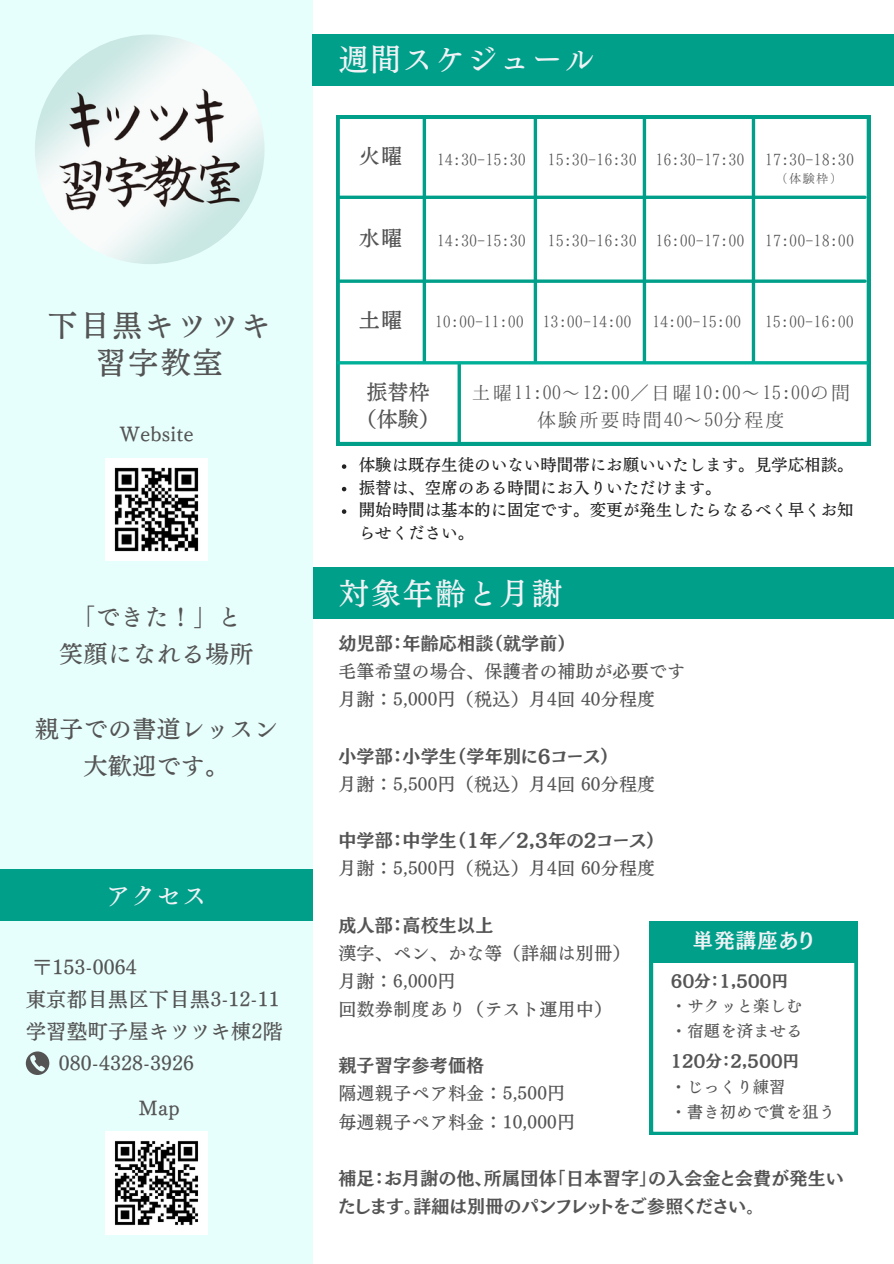
<style>
.page{position:relative;width:894px;height:1264px;background:#fff}
.page>*{position:absolute;margin:0;border:0;box-sizing:border-box;transform-origin:0 0}
.t1{font:30.3px "Canva Telop Min Pro N D";letter-spacing:.06em;color:#f0f2f6}
.t2{font:30.3px/36.3px "Canva Telop Min Pro N D";letter-spacing:.06em;color:#545454;text-align:center}
.t3{font:24.45px "Canva Telop Min Pro N D";color:#f0f2f6}
.t4{font:24px/37.2px "Canva Telop Min Pro N D";letter-spacing:.015em;color:#545454;text-align:center}
.t5{font:21.15px/27px "Hannari Mincho";color:#545454;text-align:center}
.t6{font:21px/27px "Canva Telop Min Pro N D";color:#545454;text-align:center}
.t7{font:20.4px "Canva Telop Min Pro N D";letter-spacing:.005em;color:#545454}
.t8{font:20.25px "TEST Mode Min B B";letter-spacing:.06em;color:#f0f2f6}
.t9{font:18px/28.2px "Canva Telop Min Pro N D";letter-spacing:.015em;color:#545454}
.t10{font:18px "Hannari Mincho";color:#545454}
.t11{font:18px/28.2px "TEST Mode Min B B";letter-spacing:.015em;color:#545454}
.t12{font:16.5px/22.5px "Canva Telop Min Pro N D";color:#222}
.t13{font:16.2px/25.3px "Canva Telop Min Pro N D";letter-spacing:.015em;color:#545454}
.t14{font:13.5px "Hannari Mincho";color:#545454}
.s1{font-family:"TEST Mode Min B B"}
.s2{font-family:"Canva Telop Min Pro N D"}
</style>
<div class="page">
<div style="left:0;top:0;width:313px;height:1263px;background:#e7fffc"></div>
<img style="left:35px;top:35px;width:229px;height:229px;border-radius:50%">
<div style="left:0;top:869px;width:313px;height:52px;background:#009f8a"></div>
<div style="left:313px;top:35px;width:580px;height:51px;background:#009f8a"></div>
<div style="left:313px;top:568px;width:580px;height:51px;background:#009f8a"></div>
<svg style="left:336px;top:116px;width:533px;height:329px"></svg>
<hr style="left:338px;top:196px;width:526px;height:3px;background:#009f8a">
<svg style="left:338px;top:279px;width:526px;height:4px;background:#27ad9b"></svg>
<svg style="left:422px;top:119px;width:4px;height:242px"></svg>
<svg style="left:533px;top:119px;width:4px;height:242px"></svg>
<svg style="left:642px;top:119px;width:4px;height:242px"></svg>
<svg style="left:751px;top:119px;width:4px;height:242px"></svg>
<svg style="left:457px;top:364px;width:4px;height:79px"></svg>
<hr style="left:338px;top:361px;width:528px;height:3px;background:#00af98">
<img style="left:105px;top:1131px;width:103px;height:103px">
<img style="left:105px;top:458px;width:103px;height:102px">
<svg style="left:26px;top:1051px;width:23px;height:23px"></svg>
<svg style="left:342px;top:464px;width:4px;height:5px"></svg>
<svg style="left:342px;top:487px;width:4px;height:4px"></svg>
<svg style="left:342px;top:509px;width:4px;height:5px"></svg>
<svg style="left:649px;top:921px;width:208px;height:213px"></svg>
<div style="left:651px;top:921px;width:204px;height:41px;background:#009f8a"></div>
<h2 class="t2" style="left:47px;top:308px;width:225px">下目黒キツツキ習字教室</h2>
<h5 class="t7" style="left:119px;top:424px;width:76px">Website</h5>
<p class="t4" style="left:59px;top:598px;width:196px">「できた！」と笑顔になれる場所</p>
<h3 class="t4" style="left:35px;top:710px;width:244px">親子での書道レッスン大歓迎です。</h3>
<p class="t3" style="left:106px;top:883px;width:102px">アクセス</p>
<h2 class="t7" style="left:32px;top:957px;width:106px">〒153-0064</h2>
<h2 class="t7" style="left:26px;top:989px;width:255px">東京都目黒区下目黒3-12-11</h2>
<h2 class="t7" style="left:26px;top:1021px;width:258px">学習塾町子屋キツツキ棟2階</h2>
<h2 class="t7" style="left:59px;top:1053px;width:137px">080-4328-3926</h2>
<h5 class="t7" style="left:139px;top:1098px;width:43px">Map</h5>
<h4 class="t1" style="left:338px;top:45px;width:257px">週間スケジュール</h4>
<h2 class="t6" style="left:358px;top:142px;width:45px">火曜</h2>
<h3 class="t6" style="left:358px;top:224px;width:45px">水曜</h3>
<p class="t6" style="left:358px;top:306px;width:45px">土曜</p>
<p class="t10" style="left:436px;top:150px;width:91px">14:30-15:30</p>
<h1 class="t10" style="left:547px;top:150px;width:91px">15:30-16:30</h1>
<h3 class="t10" style="left:655px;top:150px;width:91px">16:30-17:30</h3>
<p class="t10" style="left:764px;top:150px;width:91px">17:30-18:30</p>
<p class="t14" style="left:775px;top:171px;width:69px">（体験枠）</p>
<p class="t10" style="left:436px;top:231px;width:91px">14:30-15:30</p>
<p class="t10" style="left:547px;top:231px;width:91px">15:30-16:30</p>
<p class="t10" style="left:655px;top:231px;width:91px">16:00-17:00</p>
<h3 class="t10" style="left:764px;top:231px;width:91px">17:00-18:00</h3>
<p class="t10" style="left:434px;top:312px;width:91px">10:00-11:00</p>
<p class="t10" style="left:542px;top:312px;width:91px">13:00-14:00</p>
<p class="t10" style="left:652px;top:312px;width:91px">14:00-15:00</p>
<p class="t10" style="left:764px;top:312px;width:91px">15:00-16:00</p>
<h3 class="t6" style="left:356px;top:378px;width:85px">振替枠（体験）</h3>
<h1 class="t5" style="left:471px;top:378px;width:382px">土曜11:00〜 12:00／日曜10:00〜 15:00の間体験所要時間40〜 50分程度</h1>
<h3 class="t12" style="left:358px;top:453px;width:496px">体験は既存生徒のいない時間帯にお願いいたします。見学応相談。</h3>
<p class="t12" style="left:358px;top:476px;width:364px">振替は、空席のある時間にお入りいただけます。</p>
<p class="t12" style="left:358px;top:498px;width:496px">開始時間は基本的に固定です。変更が発生したらなるべく早くお知らせください。</p>
<p class="t1" style="left:338px;top:578px;width:225px">対象年齢と月謝</p>
<p class="t9" style="left:338px;top:629px;width:348px"><span class="s1">幼児部：年齢応相談（就学前）<br></span>毛筆希望の場合、保護者の補助が必要です月謝：5,000円（税込）月 4回 40分程度</p>
<p class="t9" style="left:338px;top:741px;width:318px"><span class="s1">小学部：小学生（学年別に6コース）<br></span>月謝：5,500円（税込）月 4回 60分程度</p>
<h1 class="t11" style="left:338px;top:826px;width:318px">中学部：中学生（1年／2,3年の2コース）<span class="s2">月謝：5,500円（税込）月 4回 60分程度</span></h1>
<h5 class="t9" style="left:338px;top:910px;width:293px"><span class="s1">成人部：高校生以上<br></span>漢字、ペン、かな等（詳細は別冊）月謝：6,000円<br>回数券制度あり（テスト運用中）</h5>
<h5 class="t9" style="left:338px;top:1051px;width:238px"><span class="s1">親子習字参考価格<br></span>隔週親子ペア料金：5,500円毎週親子ペア料金：10,000円</h5>
<h5 class="t11" style="left:338px;top:1163px;width:506px">補足：お月謝の他、所属団体「日本習字」の入会金と会費が発生いたします。詳細は別冊のパンフレットをご参照ください。</h5>
<h5 class="t8" style="left:692px;top:930px;width:123px">単発講座あり</h5>
<h3 class="t13" style="left:670px;top:967px;width:133px"><span class="s1">60分：1,500円</span>・サクッと楽しむ・宿題を済ませる</h3>
<h5 class="t13" style="left:670px;top:1048px;width:166px"><span class="s1">120分：2,500円<br></span>・じっくり練習<br>・書き初めで賞を狙う</h5>
</div>
